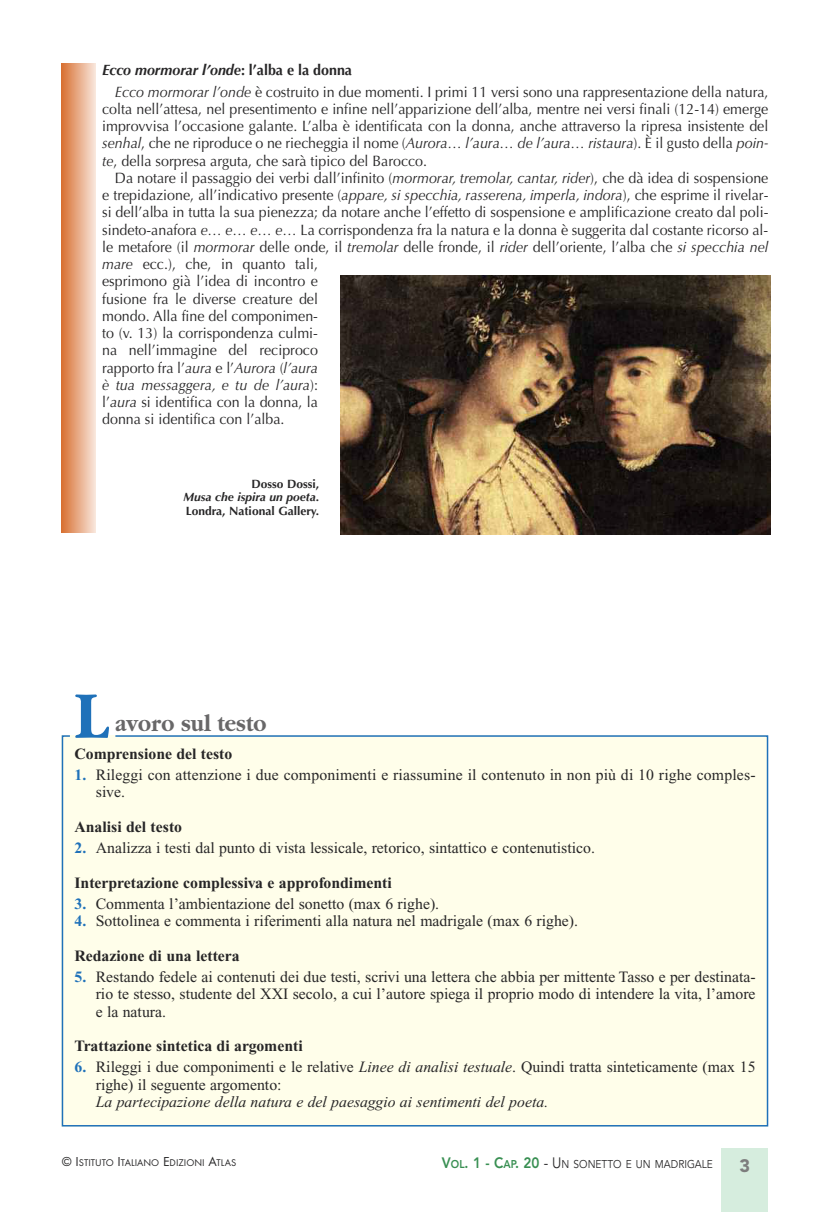
<style>
.page{position:relative;width:830px;height:1212px;background:#fff}
.page>*{position:absolute;margin:0;border:0;box-sizing:border-box;transform-origin:0 0}
.t1{font:700 69.15px "Garamond";color:#1f71b9;scale:.9 1}
.t2{font:700 24px "Garamond";color:#686768;scale:.9 1}
.t3{font:900 18px "Avenir";color:#7d7d7d}
.t4{font:15.75px/17.2px "Times New Roman";color:#272627}
.t5{font:700 15.75px "Times New Roman";color:#272627}
.t6{font:italic 15.75px "Times New Roman";color:#272627}
.t7{font:15px/17.2px "Optima";color:#272627;scale:.95 1}
.t8{font:700 12px/13.5px "Optima";color:#272627;text-align:justify}
.t9{font:11.25px "Avenir";color:#272627;scale:.9 1}
.t10{font:10.2px "Futura T";color:#272627}
.s1{font-weight:700;font-style:italic}
.s2{font-weight:700}
.s3{font-style:italic}
.s4{font-weight:700;color:#1f71b9}
.s5{font-size:13.5px}
.s6{font-weight:800;font-size:15px;color:#388f52}
.s7{font-weight:800;color:#388f52}
.s8{font-size:15px}
</style>
<div class="page">
<div style="left:721px;top:1148px;width:46px;height:64px;background:#d6edde"></div>
<div style="left:61px;top:735px;width:707px;height:392px;background:#fffeea"></div>
<div style="left:62px;top:64px;width:34px;height:469px;background:linear-gradient(to right,#d97335,#f8e3d8)"></div>
<img style="left:340px;top:275px;width:430px;height:260px">
<p class="t7" style="left:115px;top:61px;width:689px;line-height:21.5px;text-indent:-13px"><span class="s1">Ecco mormorar l’onde</span><span class="s2">: l’alba e la donna<br></span><span class="s3">Ecco mormorar l’onde</span> è costruito in due momenti. I primi 11 versi sono una rappresentazione della natura,</p>
<p class="t7" style="left:102px;top:102px;width:702px;text-align:justify">colta nell’attesa, nel presentimento e infine nell’apparizione dell’alba, mentre nei versi finali (12-14) emerge improvvisa l’occasione galante. L’alba è identificata con la donna, anche attraverso la ripresa insistente del <span class="s3">senhal</span>, che ne riproduce o ne riecheggia il nome (<span class="s3">Aurora… l’aura… de l’aura… ristaura</span>). È il gusto della <span class="s3">poin&shy;te</span>, della sorpresa arguta, che sarà tipico del Barocco.</p>
<p class="t7" style="left:102px;top:171px;width:702px;text-indent:13px">Da notare il passaggio dei verbi dall’infinito (<span class="s3">mormorar, tremolar, cantar, rider</span>), che dà idea di sospensione e trepidazione, all’indicativo presente (<span class="s3">appare, si specchia, rasserena, imperla, indora</span>), che esprime il rivelar&shy;si dell’alba in tutta la sua pienezza; da notare anche l’effetto di sospensione e amplificazione creato dal poli&shy;sindeto-anafora <span class="s3">e… e… e… e…</span> La corrispondenza fra la natura e la donna è suggerita dal costante ricorso al&shy;le metafore (il <span class="s3">mormorar</span> delle onde, il <span class="s3">tremolar</span> delle fronde, il <span class="s3">rider</span> dell’oriente, l’alba che <span class="s3">si specchia nel mare</span> ecc.), che, in quanto tali,<br>esprimono già l’idea di incontro e<br>fusione fra le diverse creature del<br>mondo. Alla fine del componimen-<br>to (v. 13) la corrispondenza culmi-<br>na nell’immagine del reciproco<br>rapporto fra l’<span class="s3">aura</span> e l’<span class="s3">Aurora</span> (<span class="s3">l’aura<br>è tua messaggera, e tu de l’aura</span>):<br>l’<span class="s3">aura</span> si identifica con la donna, la<br>donna si identifica con l’alba.</p>
<p class="t8" style="left:183px;top:478px;width:137px;text-indent:68px">Dosso Dossi, <span class="s3">Musa che ispira un poeta</span>.<br>Londra, National Gallery.</p>
<h1 class="t1" style="left:75px;top:673px;width:39px">L</h1>
<h2 class="t2" style="left:115px;top:708px;width:169px">avoro sul testo</h2>
<p class="t5" style="left:74px;top:748px;width:159px">Comprensione del testo</p>
<p class="t4" style="left:96px;top:768px;width:661px;text-indent:-21px"><span class="s4">1.</span> Rileggi con attenzione i due componimenti e riassumine il contenuto in non più di 10 righe comples&shy;sive.</p>
<p class="t5" style="left:74px;top:821px;width:109px">Analisi del testo</p>
<p class="t4" style="left:74px;top:832px;width:521px;line-height:34.2px"><span class="s4">2.</span> Analizza i testi dal punto di vista lessicale, retorico, sintattico e contenutistico.<br><span class="s2">Interpretazione complessiva e approfondimenti</span></p>
<p class="t4" style="left:74px;top:896px;width:366px"><span class="s4">3.</span> Commenta l’ambientazione del sonetto (max 6 righe).</p>
<p class="t4" style="left:74px;top:905px;width:505px;line-height:34.2px"><span class="s4">4.</span> Sottolinea e commenta i riferimenti alla natura nel madrigale (max 6 righe).<br><span class="s2">Redazione di una lettera</span></p>
<p class="t4" style="left:96px;top:969px;width:661px;text-align:justify;text-indent:-21px"><span class="s4">5.</span> Restando fedele ai contenuti dei due testi, scrivi una lettera che abbia per mittente Tasso e per destinata&shy;rio te stesso, studente del XXI secolo, a cui l’autore spiega il proprio modo di intendere la vita, l’amore e la natura.</p>
<p class="t5" style="left:74px;top:1040px;width:230px">Trattazione sintetica di argomenti</p>
<p class="t4" style="left:96px;top:1060px;width:661px;text-indent:-21px"><span class="s4">6.</span> Rileggi i due componimenti e le relative <span class="s3">Linee di analisi testuale</span>. Quindi tratta sinteticamente (max 15 righe) il seguente argomento:</p>
<p class="t6" style="left:96px;top:1096px;width:454px">La partecipazione della natura e del paesaggio ai sentimenti del poeta.</p>
<p class="t10" style="left:62px;top:1156px;width:176px"><span class="s5">© I</span>STITUTO <span class="s5">I</span>TALIANO <span class="s5">E</span>DIZIONI <span class="s5">A</span>TLAS</p>
<p class="t9" style="left:441px;top:1159px;width:302px"><span class="s6">V</span><span class="s7">OL</span><span class="s6">. 1 - C</span><span class="s7">AP</span><span class="s6">. 20</span> <span class="s8">- U</span>N SONETTO E UN MADRIGALE</p>
<p class="t3" style="left:739px;top:1159px;width:12px">3</p>
</div>
